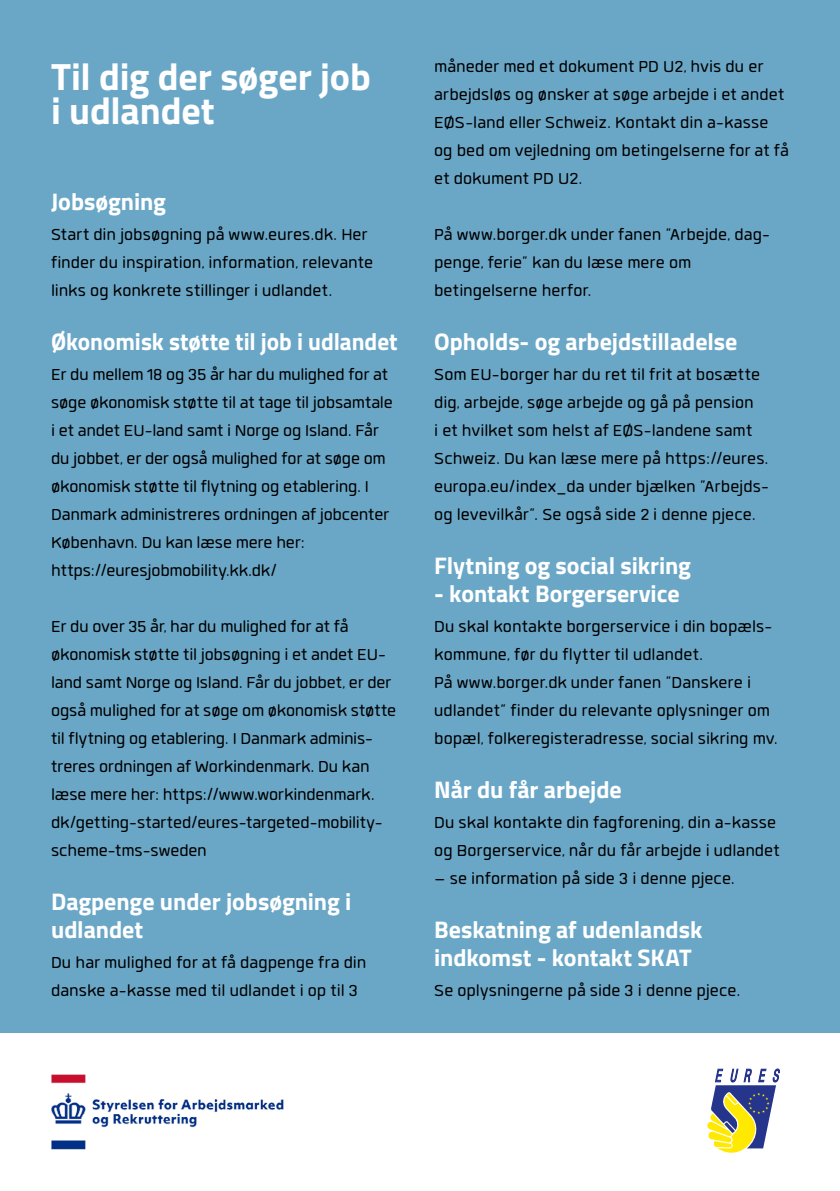
<style>
.page{position:relative;width:840px;height:1191px;background:#fff}
.page>*{position:absolute;margin:0;border:0;box-sizing:border-box;transform-origin:0 0}
.t1{font:700 38px/34px "Titillium Web";letter-spacing:-.005em;color:#fff}
.t2{font:700 24px/28px "Titillium Web";color:#fff}
.t3{font:22px/28px "Quan Rounded";color:#000}
</style>
<div class="page">
<div style="left:0;top:0;width:839px;height:1032px;background:#6aa7c7"></div>
<svg style="left:707px;top:1068px;width:72px;height:84px"></svg>
<img style="left:51px;top:1074px;width:233px;height:76px">
<h1 class="t1" style="left:51px;top:58px;width:321px">Til dig der søger job i udlandet</h1>
<p class="t2" style="left:51px;top:186px;width:116px">Jobsøgning</p>
<p class="t3" style="left:51px;top:220px;width:323px">Start din jobsøgning på www.eures.dk. Her finder du inspiration, information, relevante links og konkrete stillinger i udlandet.</p>
<p class="t2" style="left:51px;top:326px;width:348px">Økonomisk støtte til job i udlandet</p>
<p class="t3" style="left:51px;top:360px;width:343px">Er du mellem 18 og 35 år har du mulighed for at søge økonomisk støtte til at tage til jobsamtale i et andet EU-land samt i Norge og Island. Får du jobbet, er der også mulighed for at søge om økonomisk støtte til flytning og etablering. I Danmark administreres ordningen af jobcenter København. Du kan læse mere her: https://euresjobmobility.kk.dk/</p>
<p class="t3" style="left:51px;top:612px;width:346px">Er du over 35 år, har du mulighed for at få økonomisk støtte til jobsøgning i et andet EU&shy;land samt Norge og Island. Får du jobbet, er der også mulighed for at søge om økonomisk støtte til flytning og etablering. I Danmark adminis&shy;treres ordningen af Workindenmark. Du kan læse mere her: https://www.workindenmark. dk/getting-started/eures-targeted-mobility&shy;scheme-tms-sweden</p>
<p class="t2" style="left:51px;top:886px;width:301px">Dagpenge under jobsøgning i udlandet</p>
<p class="t3" style="left:51px;top:948px;width:316px">Du har mulighed for at få dagpenge fra din danske a-kasse med til udlandet i op til 3</p>
<p class="t3" style="left:434px;top:52px;width:356px">måneder med et dokument PD U2, hvis du er arbejdsløs og ønsker at søge arbejde i et andet EØS-land eller Schweiz. Kontakt din a-kasse og bed om vejledning om betingelserne for at få et dokument PD U2.</p>
<p class="t3" style="left:434px;top:220px;width:337px">På www.borger.dk under fanen ”Arbejde, dag&shy;penge, ferie” kan du læse mere om betingelserne herfor.</p>
<p class="t2" style="left:434px;top:326px;width:305px">Opholds- og arbejdstilladelse</p>
<p class="t3" style="left:434px;top:360px;width:336px">Som EU-borger har du ret til frit at bosætte dig, arbejde, søge arbejde og gå på pension<br>i et hvilket som helst af EØS-landene samt Schweiz. Du kan læse mere på https://eures. europa.eu/index_da under bjælken ”Arbejds&shy;og levevilkår”. Se også side 2 i denne pjece.</p>
<p class="t2" style="left:434px;top:550px;width:258px">Flytning og social sikring</p>
<p class="t2" style="left:434px;top:578px;width:247px">- kontakt Borgerservice</p>
<p class="t3" style="left:434px;top:612px;width:345px">Du skal kontakte borgerservice i din bopæls&shy;kommune, før du flytter til udlandet.<br>På www.borger.dk under fanen ”Danskere i udlandet” finder du relevante oplysninger om bopæl, folkeregisteradresse, social sikring mv.</p>
<p class="t2" style="left:434px;top:774px;width:189px">Når du får arbejde</p>
<p class="t3" style="left:434px;top:808px;width:347px">Du skal kontakte din fagforening, din a-kasse og Borgerservice, når du får arbejde i udlandet</p>
<p class="t3" style="left:434px;top:864px;width:302px">– se information på side 3 i denne pjece.</p>
<p class="t2" style="left:434px;top:914px;width:270px">Beskatning af udenlandsk indkomst - kontakt SKAT</p>
<p class="t3" style="left:434px;top:976px;width:307px">Se oplysningerne på side 3 i denne pjece.</p>
</div>
